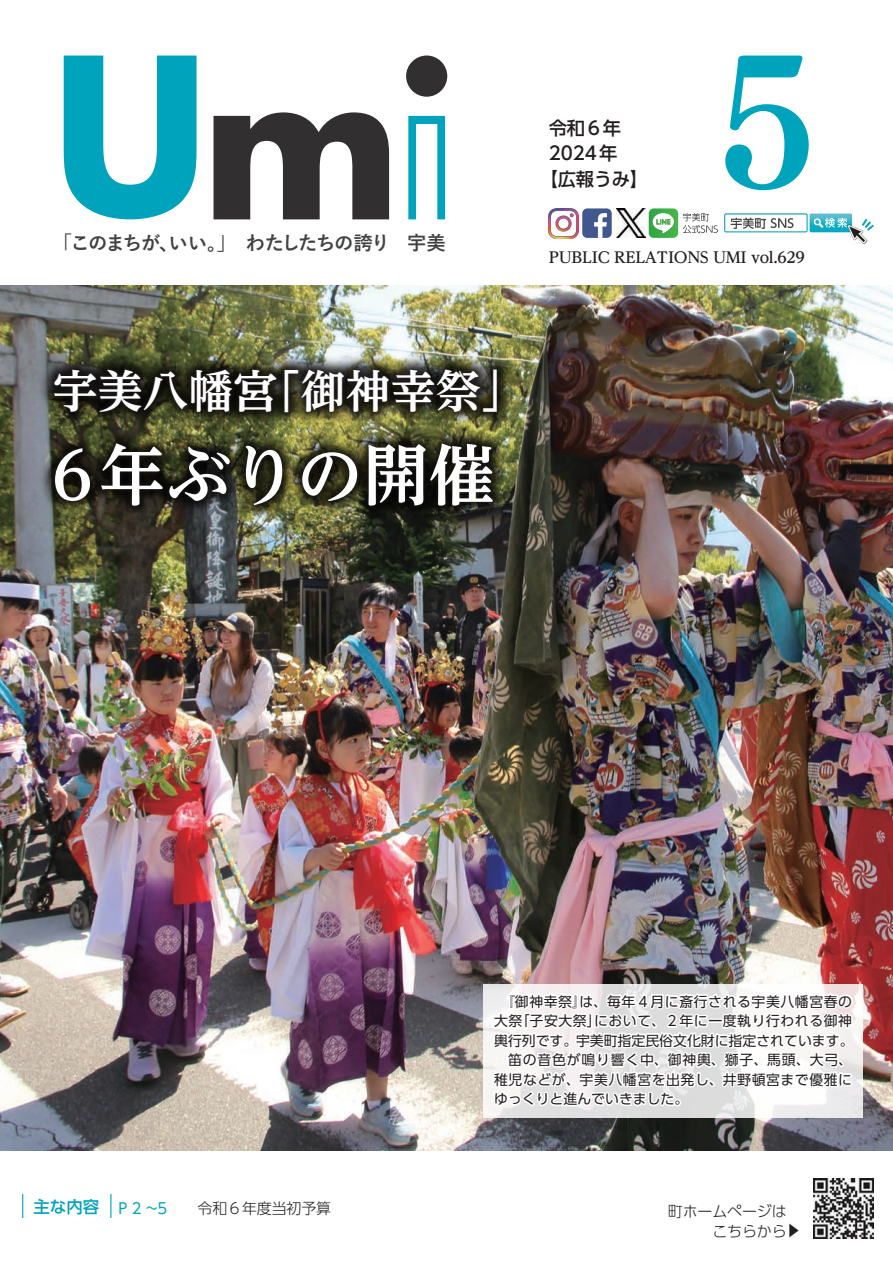
<style>
.page{position:relative;width:893px;height:1263px;background:#fff}
.page>*{position:absolute;margin:0;border:0;box-sizing:border-box;transform-origin:0 0}
.t1{font:173.7px "Tsuku Min Pro E";color:#00a3bc}
.t2{font:700 66px "UD Reimin Pr 6";color:#fff}
.t3{font:700 45px "UD Reimin Pr 6";color:#fff}
.t4{font:700 19.35px "Yu Go Pr 6 N";letter-spacing:-.065em;color:#414243}
.t5{font:500 18.3px "UD Shin Go Pro";letter-spacing:-.015em;color:#231f20}
.t6{font:500 16.5px "UD Shin Go Pr 6";color:#00a3bc}
.t7{font:700 15.15px "UD Reimin Pro";letter-spacing:-.02em;color:#231f20}
.t8{font:300 15px "UD Shin Go Pr 6";letter-spacing:-.01em;color:#231f20}
.t9{font:15px "UD Shin Go Pr 6";color:#00a3bc}
.t10{font:13.8px/19.5px "UD Shin Go Pr 6";letter-spacing:.04em;color:#231f20;text-align:right}
</style>
<div class="page">
<img style="left:63px;top:55px;width:385px;height:165px">
<svg style="left:214px;top:112px;width:175px;height:107px"></svg>
<div style="left:406px;top:56px;width:41px;height:41px;background:#312f30;border-radius:50%"></div>
<svg style="left:64px;top:56px;width:133px;height:163px"></svg>
<svg style="left:408px;top:116px;width:37px;height:103px"></svg>
<svg style="left:866px;top:219px;width:8px;height:24px"></svg>
<img style="left:488px;top:208px;width:378px;height:78px">
<img style="left:0;top:286px;width:893px;height:864px">
<img style="left:813px;top:1178px;width:60px;height:60px">
<svg style="left:23px;top:1194px;width:1px;height:24px"></svg>
<svg style="left:22px;top:1194px;width:1px;height:24px"></svg>
<svg style="left:110px;top:1193px;width:2px;height:26px"></svg>
<img style="left:26px;top:350px;width:491px;height:191px">
<img style="left:33px;top:361px;width:477px;height:173px">
<svg style="left:483px;top:984px;width:380px;height:134px;fill:#f6f4f2"></svg>
<img style="left:490px;top:875px;width:365px;height:276px">
<h3 class="t4" style="left:53px;top:232px;width:395px">「このまちがいい。」　わたしたちの誇り　宇美</h3>
<h3 class="t4" style="left:159px;top:232px;width:21px">、</h3>
<h3 class="t3" style="left:256px;top:354px;width:272px">「御神幸祭「</h3>
<h3 class="t3" style="left:53px;top:354px;width:227px">宇美八幡宮</h3>
<h2 class="t2" style="left:40px;top:421px;width:457px">６年ぶりの開催</h2>
<h3 class="t5" style="left:549px;top:113px;width:74px">令和６年</h3>
<h3 class="t5" style="left:549px;top:138px;width:70px">2024年</h3>
<h3 class="t5" style="left:540px;top:164px;width:110px">【広報うみ【</h3>
<h1 class="t1" style="left:717px;top:-16px;width:100px">5</h1>
<p class="t7" style="left:549px;top:245px;width:257px">PUBLIC RELATIONS UMI vol.629</p>
<p class="t6" style="left:33px;top:1193px;width:67px">主な内容</p>
<p class="t9" style="left:118px;top:1196px;width:51px">P２~5</p>
<p class="t8" style="left:198px;top:1196px;width:135px">令和６年度当初予算</p>
<p class="t10" style="left:494px;top:991px;width:359px">　『御神幸祭は』、毎年４月に斎行される宇美八幡宮春のにおいて、２年に一度執り行われる御神</p>
<p class="t10" style="left:516px;top:1011px;width:86px">「子安大祭」</p>
<p class="t10" style="left:494px;top:1011px;width:361px;text-align:left">大祭<br>輿行列です。宇美町指定民俗文化財に指定されています。　笛の音色が鳴り響く中、御神輿、獅子、馬頭、大弓、稚児などが、宇美八幡宮を出発し、井野頓宮まで優雅にゆっくりと進んでいきました。</p>
<p class="t8" style="left:668px;top:1199px;width:120px">町ホームページは</p>
<p class="t8" style="left:806px;top:1223px;width:16px;rotate:90deg">▲</p>
<p class="t8" style="left:712px;top:1219px;width:76px">こちらから</p>
</div>
